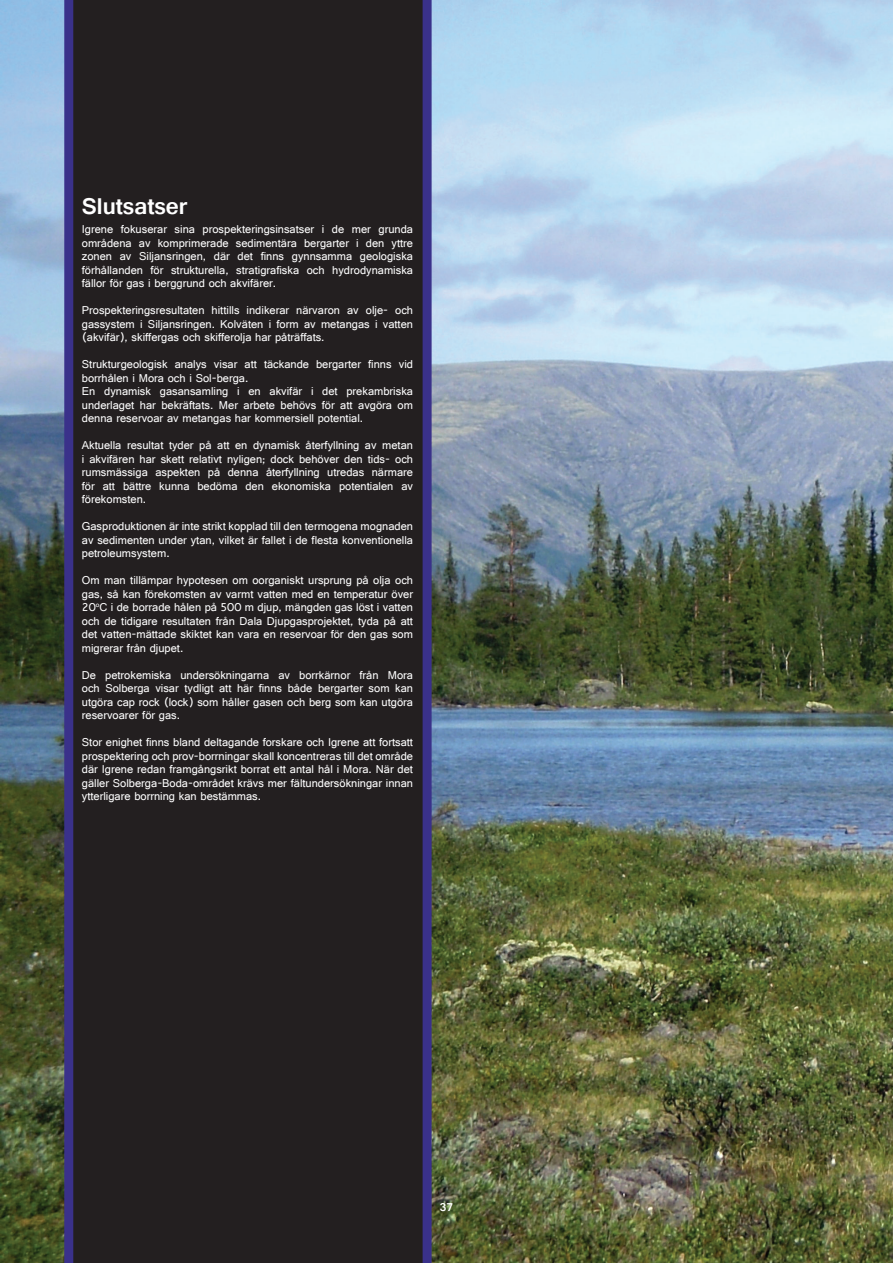
<style>
.page{position:relative;width:893px;height:1263px;background:#fff}
.page>*{position:absolute;margin:0;border:0;box-sizing:border-box;transform-origin:0 0}
.t1{font:700 24px "Gautami";color:#fff}
.t2{font:12px/13.5px "Gautami";color:#fff;text-align:justify}
.t3{font:700 12px "Gautami";color:#fff}
</style>
<div class="page">
<img style="left:1px;top:0;width:892px;height:1263px">
<div style="left:64px;top:0;width:368px;height:1263px;background:#231f20"></div>
<h1 class="t1" style="left:82px;top:191px;width:107px">Slutsatser</h1>
<p class="t2" style="left:82px;top:222px;width:333px">Igrene fokuserar sina prospekteringsinsatser i de mer grunda områdena av komprimerade sedimentära bergarter i den yttre zonen av Siljansringen, där det finns gynnsamma geologiska förhållanden för strukturella, stratigrafiska och hydrodynamiska fällor för gas i berggrund och akvifärer.</p>
<p class="t2" style="left:82px;top:303px;width:333px">Prospekteringsresultaten hittills indikerar närvaron av olje- och gassystem i Siljansringen. Kolväten i form av metangas i vatten (akvifär), skiffergas och skifferolja har påträffats.</p>
<p class="t2" style="left:82px;top:357px;width:333px;text-align:left">Strukturgeologisk analys visar att täckande bergarter finns vid borrhålen i Mora och i Sol-berga.<br>En dynamisk gasansamling i en akvifär i det prekambriska underlaget har bekräftats. Mer arbete behövs för att avgöra om denna reservoar av metangas har kommersiell potential.</p>
<p class="t2" style="left:82px;top:438px;width:333px">Aktuella resultat tyder på att en dynamisk återfyllning av metan i akvifären har skett relativt nyligen; dock behöver den tids- och rumsmässiga aspekten på denna återfyllning utredas närmare för att bättre kunna bedöma den ekonomiska potentialen av förekomsten.</p>
<p class="t2" style="left:82px;top:519px;width:333px">Gasproduktionen är inte strikt kopplad till den termogena mognaden av sedimenten under ytan, vilket är fallet i de flesta konventionella petroleumsystem.</p>
<p class="t2" style="left:82px;top:573px;width:333px">Om man tillämpar hypotesen om oorganiskt ursprung på olja och gas, så kan förekomsten av varmt vatten med en temperatur över 20<sup>o</sup>C i de borrade hålen på 500 m djup, mängden gas löst i vatten och de tidigare resultaten från Dala Djupgasprojektet, tyda på att det vatten-mättade skiktet kan vara en reservoar för den gas som migrerar från djupet.</p>
<p class="t2" style="left:82px;top:668px;width:333px">De petrokemiska undersökningarna av borrkärnor från Mora och Solberga visar tydligt att här finns både bergarter som kan utgöra cap rock (lock) som håller gasen och berg som kan utgöra reservoarer för gas.</p>
<p class="t2" style="left:82px;top:735px;width:333px">Stor enighet finns bland deltagande forskare och Igrene att fortsatt prospektering och prov-borrningar skall koncentreras till det område där Igrene redan framgångsrikt borrat ett antal hål i Mora. När det gäller Solberga-Boda-området krävs mer fältundersökningar innan ytterligare borrning kan bestämmas.</p>
<p class="t3" style="left:440px;top:1200px;width:15px">37</p>
</div>
